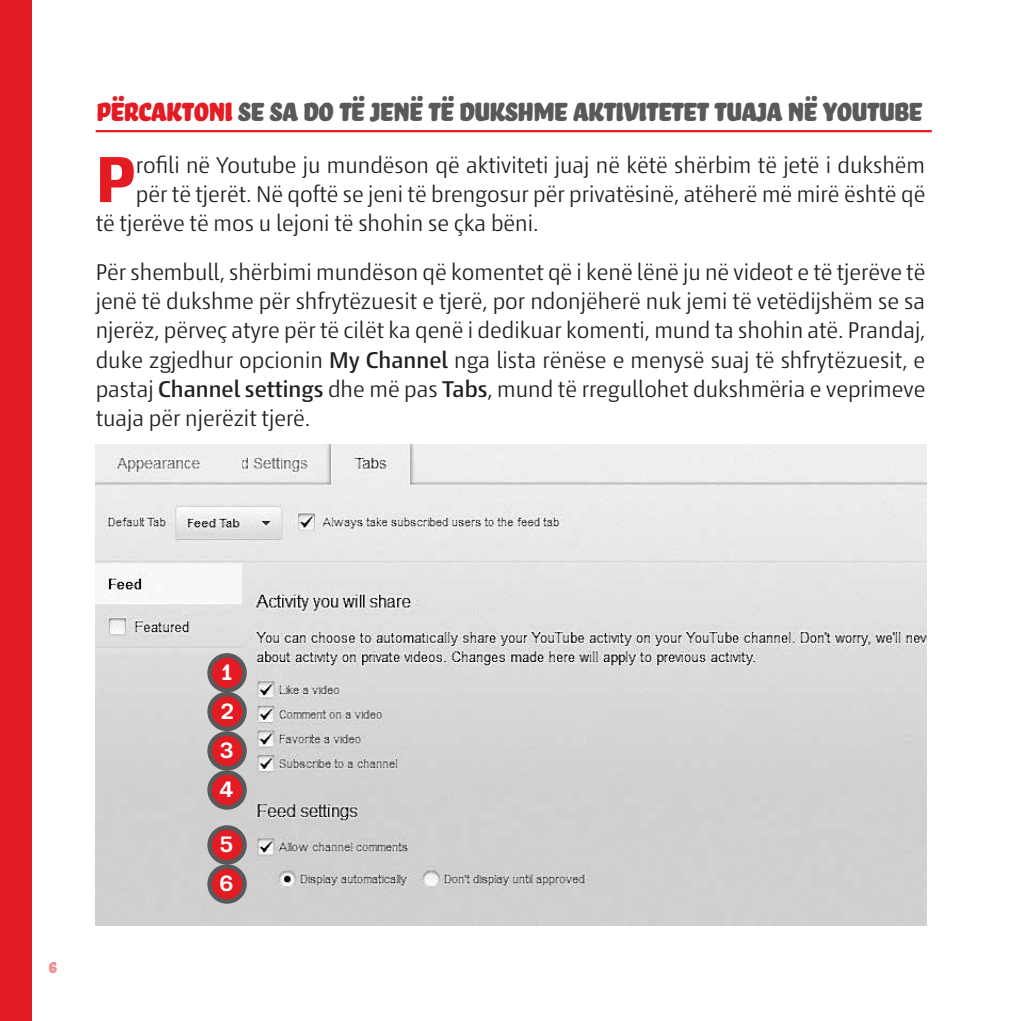
<style>
.page{position:relative;width:1021px;height:1021px;background:#fff}
.page>*{position:absolute;margin:0;border:0;box-sizing:border-box;transform-origin:0 0}
.t1{font:700 64.35px "Den Haag Nova";color:#e31b23}
.t2{font:33.75px "Bello Pro mk";letter-spacing:-.02em;color:#58595b}
.t3{font:300 22.5px/29.2px "Den Haag Nova";color:#231f20;text-align:justify}
.t4{font:22.5px/38.9px "alter 70";color:#fff;text-align:justify}
.t5{font:20.25px "Bello Pro mk";color:#f18d91}
.s1{color:#e31b23}
.s2{font-weight:500}
</style>
<div class="page">
<div style="left:0;top:0;width:32px;height:1020px;background:#e31b23"></div>
<hr style="left:96px;top:130px;width:835px;height:2px;background:#e31b23">
<img style="left:242px;top:445px;width:684px;height:480px">
<img style="left:96px;top:445px;width:146px;height:480px">
<svg style="left:210px;top:655px;width:34px;height:35px"></svg>
<div style="left:207px;top:653px;width:40px;height:39px;border:4px solid #58595b;border-radius:50%"></div>
<svg style="left:210px;top:694px;width:34px;height:35px"></svg>
<div style="left:207px;top:691px;width:40px;height:40px;border:4px solid #58595b;border-radius:50%"></div>
<svg style="left:210px;top:733px;width:34px;height:35px"></svg>
<div style="left:207px;top:731px;width:40px;height:39px;border:4px solid #58595b;border-radius:50%"></div>
<svg style="left:210px;top:772px;width:34px;height:35px"></svg>
<div style="left:207px;top:770px;width:40px;height:39px;border:4px solid #58595b;border-radius:50%"></div>
<svg style="left:210px;top:827px;width:34px;height:35px"></svg>
<div style="left:207px;top:825px;width:40px;height:39px;border:4px solid #58595b;border-radius:50%"></div>
<svg style="left:210px;top:866px;width:34px;height:35px"></svg>
<div style="left:207px;top:864px;width:40px;height:39px;border:4px solid #58595b;border-radius:50%"></div>
<h2 class="t2" style="left:96px;top:84px;width:827px"><span class="s1">Përcaktoni</span> se sa do të jenë të dukshme aktivitetet tuaja në Youtube</h2>
<h1 class="t1" style="left:96px;top:131px;width:42px">P</h1>
<p class="t3" style="left:136px;top:149px;width:790px">rofili në Youtube ju mundëson që aktiviteti juaj në këtë shërbim të jetë i dukshëm</p>
<p class="t3" style="left:136px;top:178px;width:791px">për të tjerët. Në qoftë se jeni të brengosur për privatësinë, atëherë më mirë është që</p>
<p class="t3" style="left:96px;top:208px;width:444px">të tjerëve të mos u lejoni të shohin se çka bëni.</p>
<p class="t3" style="left:96px;top:256px;width:831px">Për shembull, shërbimi mundëson që komentet që i kenë lënë ju në videot e të tjerëve të jenë të dukshme për shfrytëzuesit e tjerë, por ndonjëherë nuk jemi të vetëdijshëm se sa njerëz, përveç atyre për të cilët ka qenë i dedikuar komenti, mund ta shohin atë. Prandaj, duke zgjedhur opcionin <span class="s2">My Channel</span> nga lista rënëse e menysë suaj të shfrytëzuesit, e pastaj <span class="s2">Channel settings</span> dhe më pas <span class="s2">Tabs</span>, mund të rregullohet dukshmëria e veprimeve tuaja për njerëzit tjerë.</p>
<p class="t5" style="left:48px;top:950px;width:10px">6</p>
<p class="t4" style="left:220px;top:654px;width:16px">1<br>2<br>3<br>4</p>
<p class="t4" style="left:219px;top:827px;width:16px">5<br>6</p>
</div>
